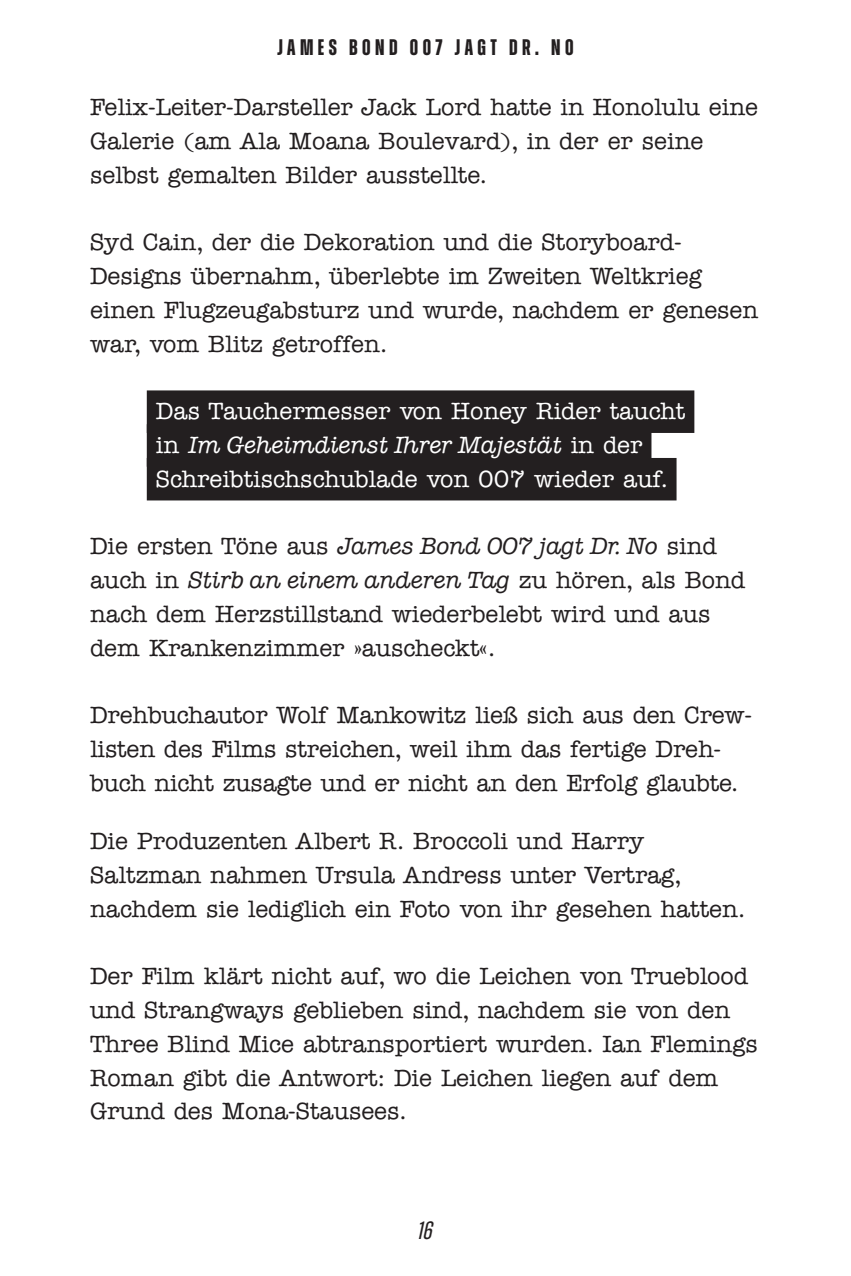
<style>
.page{position:relative;width:851px;height:1276px;background:#fff}
.page>*{position:absolute;margin:0;border:0;box-sizing:border-box;transform-origin:0 0}
.t1{font:italic 25px "Zuume";color:#231f20}
.t2{font:500 23.75px/33.8px "American Typewriter Std";color:#231f20}
.t3{font:500 23.75px/33.8px "American Typewriter Std";color:#fff}
.t4{font:700 22.5px "Zuume";letter-spacing:.2em;color:#231f20}
.s1{font-style:italic}
</style>
<div class="page">
<div style="left:147px;top:390px;width:547px;height:43px;background:#231f20"></div>
<div style="left:147px;top:424px;width:504px;height:43px;background:#231f20"></div>
<div style="left:147px;top:458px;width:529px;height:42px;background:#231f20"></div>
<p class="t4" style="left:277px;top:35px;width:297px">JAMES BOND 007 JAGT DR. NO</p>
<p class="t2" style="left:90px;top:91px;width:669px">Felix-Leiter-Darsteller Jack Lord hatte in Honolulu eine<br>Galerie (am Ala Moana Boulevard), in der er seine selbst gemalten Bilder ausstellte.</p>
<p class="t2" style="left:90px;top:226px;width:669px">Syd Cain, der die Dekoration und die Storyboard-Designs übernahm, überlebte im Zweiten Weltkrieg einen Flugzeugabsturz und wurde, nachdem er genesen war, vom Blitz getroffen.</p>
<p class="t3" style="left:156px;top:395px;width:531px">Das Tauchermesser von Honey Rider taucht in <span class="s1">Im Geheimdienst Ihrer Majestät</span> in der<br>Schreibtischschublade von 007 wieder auf.</p>
<p class="t2" style="left:90px;top:530px;width:656px">Die ersten Töne aus <span class="s1">James Bond 007 jagt Dr. No</span> sind auch in <span class="s1">Stirb an einem anderen Tag</span> zu hören, als Bond nach dem Herzstillstand wiederbelebt wird und aus dem Krankenzimmer »auscheckt«.</p>
<p class="t2" style="left:90px;top:698px;width:663px">Drehbuchautor Wolf Mankowitz ließ sich aus den Crew&shy;listen des Films streichen, weil ihm das fertige Dreh&shy;buch nicht zusagte und er nicht an den Erfolg glaubte.</p>
<p class="t2" style="left:90px;top:825px;width:657px">Die Produzenten Albert R. Broccoli und Harry<br>Saltzman nahmen Ursula Andress unter Vertrag, nachdem sie lediglich ein Foto von ihr gesehen hatten.</p>
<p class="t2" style="left:90px;top:960px;width:669px">Der Film klärt nicht auf, wo die Leichen von Trueblood und Strangways geblieben sind, nachdem sie von den Three Blind Mice abtransportiert wurden. Ian Flemings Roman gibt die Antwort: Die Leichen liegen auf dem Grund des Mona-Stausees.</p>
<p class="t1" style="left:418px;top:1217px;width:17px">16</p>
</div>
